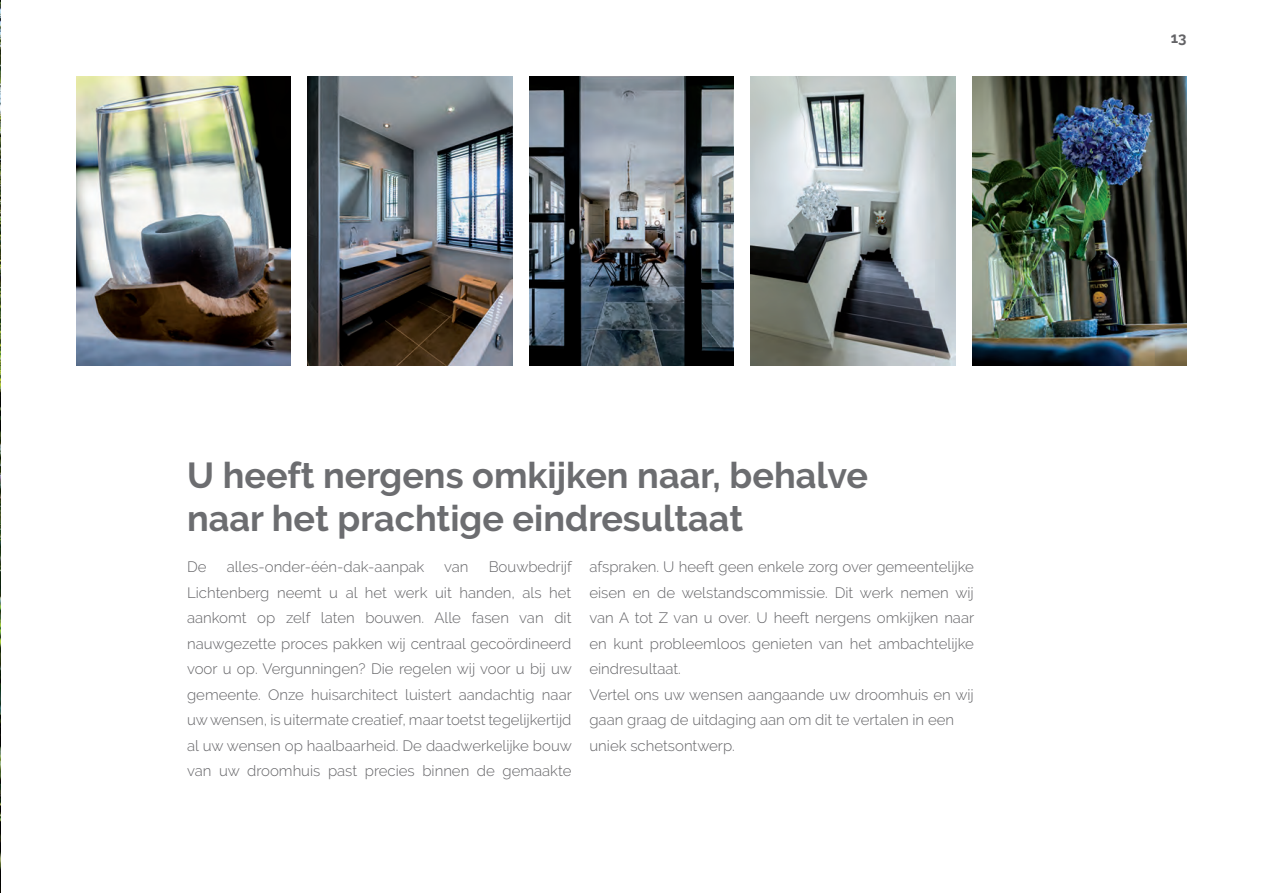
<style>
.page{position:relative;width:1263px;height:893px;background:#fff}
.page>*{position:absolute;margin:0;border:0;box-sizing:border-box;transform-origin:0 0}
.t1{font:700 36px/43.2px "Raleway";color:#6c6d70}
.t2{font:300 15px/25.5px "Raleway";color:#636366;text-align:justify}
.t3{font:700 15px "Raleway";color:#636366}
</style>
<div class="page">
<img style="left:0;top:0;width:1px;height:893px">
<img style="left:529px;top:77px;width:205px;height:289px">
<img style="left:751px;top:77px;width:205px;height:289px">
<img style="left:972px;top:77px;width:214px;height:289px">
<img style="left:307px;top:77px;width:205px;height:289px">
<img style="left:77px;top:77px;width:213px;height:289px">
<h1 class="t1" style="left:187px;top:454px;width:682px">U heeft nergens omkijken naar, behalve naar het prachtige eindresultaat</h1>
<p class="t2" style="left:187px;top:554px;width:386px;text-indent:302px">Bouwbedrijf Lichtenberg neemt u al het werk uit handen, als het aankomt op zelf laten bouwen. Alle fasen van dit nauwgezette proces pakken wij centraal gecoördineerd voor u op. Vergunningen? Die regelen wij voor u bij uw gemeente. Onze huisarchitect luistert aandachtig naar uw wensen, is uitermate creatief, maar toetst tegelijkertijd al uw wensen op haalbaarheid. De daadwerkelijke bouw van uw droomhuis past precies binnen de gemaakte</p>
<p class="t2" style="left:589px;top:554px;width:386px;text-align:left">afspraken. U heeft geen enkele zorg over gemeentelijke eisen en de welstandscommissie. Dit werk nemen wij van A tot Z van u over. U heeft nergens omkijken naar en kunt probleemloos genieten van het ambachtelijke eindresultaat.<br>Vertel ons uw wensen aangaande uw droomhuis en wij gaan graag de uitdaging aan om dit te vertalen in een uniek schetsontwerp.</p>
<p class="t2" style="left:187px;top:554px;width:21px">De</p>
<p class="t2" style="left:227px;top:554px;width:199px">alles-onder-één-dak-aanpak</p>
<p class="t2" style="left:444px;top:554px;width:26px">van</p>
<p class="t3" style="left:1171px;top:29px;width:17px">13</p>
</div>
